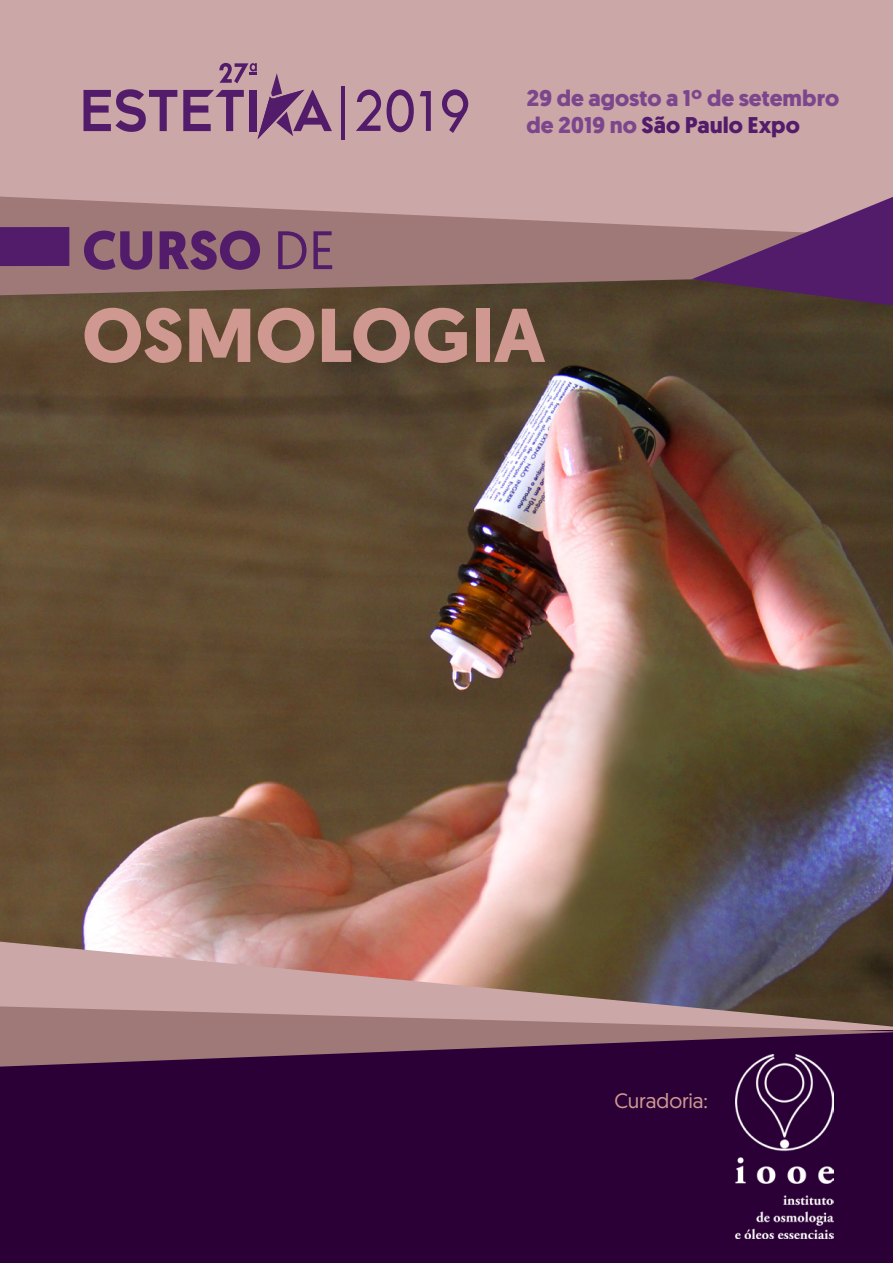
<style>
.page{position:relative;width:893px;height:1263px;background:#fff}
.page>*{position:absolute;margin:0;border:0;box-sizing:border-box;transform-origin:0 0}
.t1{font:700 76.05px "Geomanist";letter-spacing:.005em;color:#cf9992}
.t2{font:700 54px "Geomanist";color:#521c6b}
.t3{font:700 22.8px/27.3px "Geomanist";color:#7c468c}
.t4{font:20.7px "Geomanist";letter-spacing:-.005em;color:#cf9992}
.s1{color:#521c6b}
.s2{font-weight:400}
</style>
<div class="page">
<div style="left:0;top:1068px;width:893px;height:195px;background:#2b0036"></div>
<img style="left:0;top:295px;width:893px;height:647px">
<img style="left:735px;top:1068px;width:98px;height:170px">
<svg style="left:0;top:942px;width:893px;height:63px;background:#9c7e7a"></svg>
<div style="left:0;top:0;width:893px;height:197px;background:#cca7a7"></div>
<svg style="left:0;top:197px;width:692px;height:98px;background:#9f7b78"></svg>
<svg style="left:692px;top:197px;width:201px;height:108px;background:#794e73"></svg>
<div style="left:0;top:227px;width:69px;height:39px;background:#521c6b"></div>
<svg style="left:84px;top:89px;width:93px;height:43px;background:#94688b"></svg>
<svg style="left:183px;top:63px;width:149px;height:76px;background:#a77d95"></svg>
<hr style="left:341px;top:86px;width:4px;height:54px;background:#521c6b">
<svg style="left:356px;top:90px;width:25px;height:41px"></svg>
<svg style="left:387px;top:90px;width:27px;height:42px"></svg>
<svg style="left:420px;top:91px;width:11px;height:40px"></svg>
<svg style="left:442px;top:89px;width:26px;height:44px"></svg>
<svg style="left:0;top:1005px;width:893px;height:63px;background:#815b69"></svg>
<p class="t3" style="left:526px;top:85px;width:314px">29 de agosto a 1º de setembro de 2019 no <span class="s1">São Paulo Expo</span></p>
<h2 class="t2" style="left:82px;top:214px;width:254px">CURSO <span class="s2">DE</span></h2>
<h1 class="t1" style="left:82px;top:285px;width:465px">OSMOLOGIA</h1>
<p class="t4" style="left:615px;top:1088px;width:95px">Curadoria:</p>
</div>
